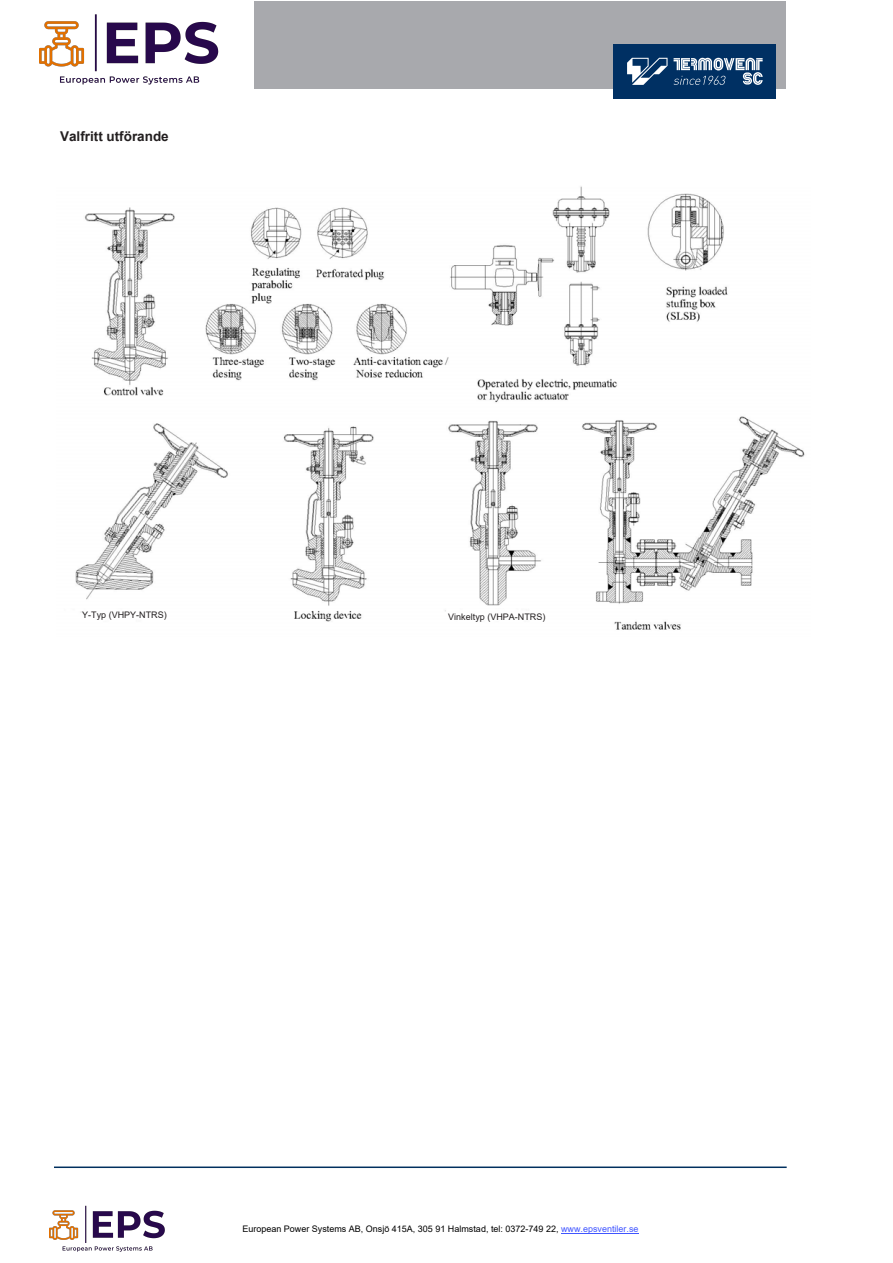
<style>
.page{position:relative;width:893px;height:1263px;background:#fff}
.page>*{position:absolute;margin:0;border:0;box-sizing:border-box;transform-origin:0 0}
.t1{font:700 13.5px "Arial";color:#231f20}
.t2{font:9px "Arial";color:#000}
.t3{font:9px "Arial";color:#231f20}
.s1{font-style:inherit}
.s2{color:#4055ff}
</style>
<div class="page">
<hr style="left:54px;top:1166px;width:733px;height:2px;background:#002f5e">
<img style="left:75px;top:186px;width:730px;height:444px">
<img style="left:39px;top:14px;width:180px;height:70px">
<div style="left:255px;top:1px;width:531px;height:88px;background:#a8a9ad"></div>
<div style="left:613px;top:44px;width:163px;height:54px;background:#003063"></div>
<svg style="left:627px;top:58px;width:40px;height:27px"></svg>
<svg style="left:674px;top:58px;width:89px;height:27px"></svg>
<hr style="left:561px;top:1233px;width:78px;height:1px;background:#4055ff">
<img style="left:50px;top:1205px;width:115px;height:46px">
<h1 class="t1" style="left:60px;top:127px;width:110px">Valfritt utförande</h1>
<p class="t3" style="left:82px;top:609px;width:86px">Y-Typ (VHPY-N<span class="s1">T</span>RS)</p>
<p class="t3" style="left:448px;top:611px;width:99px">Vinkeltyp (VHPA-N<span class="s1">T</span>RS)</p>
<p class="t2" style="left:242px;top:1222px;width:398px">European Power Systems AB, Onsjö 415A, 305 91 Halmstad, tel: 0372-749 22, <span class="s2">www.epsventiler.se</span></p>
</div>
